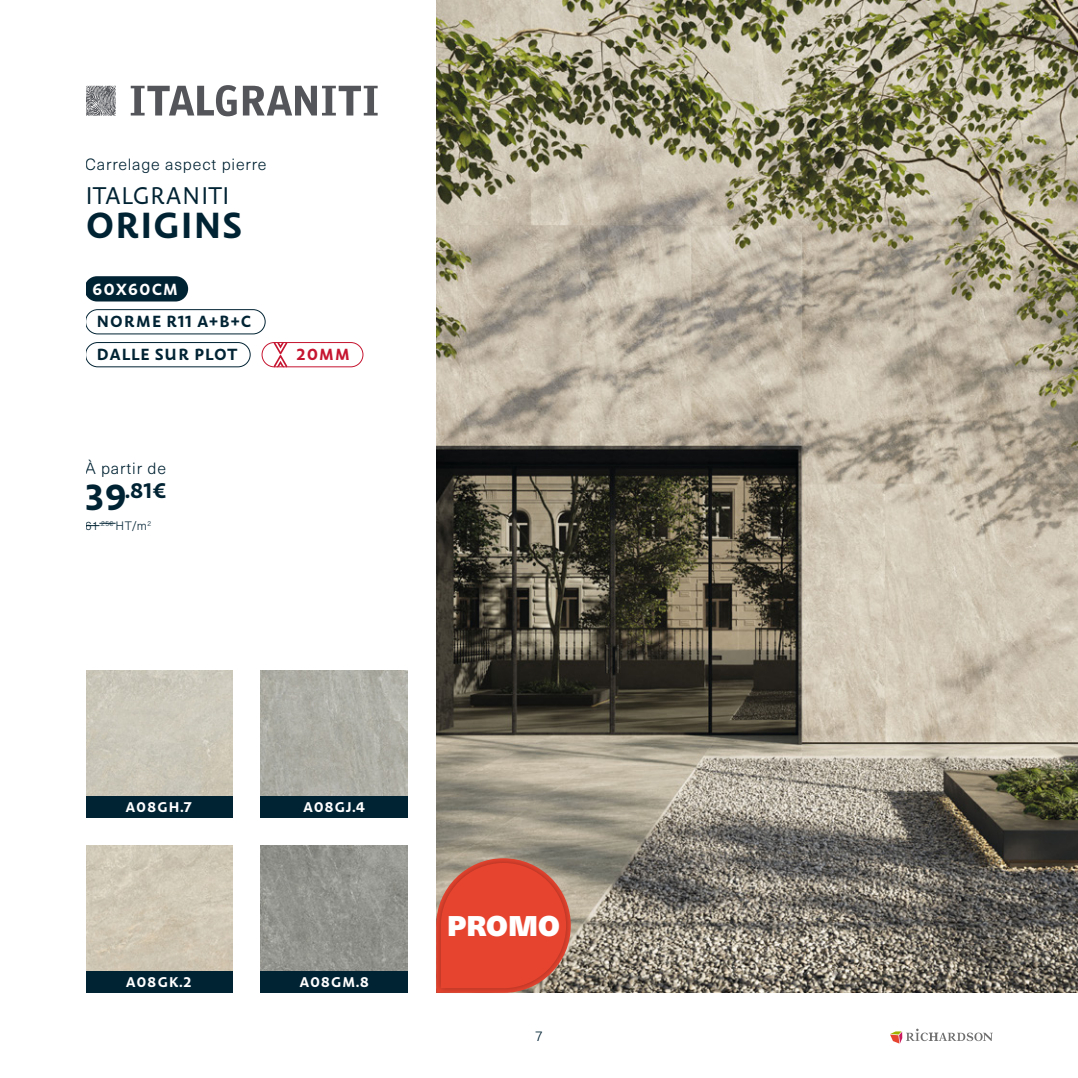
<style>
.page{position:relative;width:1078px;height:1078px;background:#fff}
.page>*{position:absolute;margin:0;border:0;box-sizing:border-box;transform-origin:0 0}
.t1{font:700 36px "Carolineale";color:#002333}
.t2{font:28px "Neue Haas Unica W1 G X Black";color:#fff}
.t3{font:24px "Carolineale";letter-spacing:-.01em;color:#002333}
.t4{font:700 21px "Carolineale";color:#002333}
.t5{font:300 16px "Neue Haas Unica W1 G";letter-spacing:.05em;color:#002333}
.t6{font:700 16px "Carolineale";letter-spacing:.045em;color:#002333}
.t7{font:700 16px "Carolineale";letter-spacing:.025em;color:#002333}
.t8{font:700 16px "Carolineale";letter-spacing:.05em;color:#fff}
.t9{font:700 16px "Carolineale";color:#c61530}
.t10{font:700 14px "Carolineale";letter-spacing:.05em;color:#fff}
.t11{font:300 14px "Neue Haas Unica W1 G";color:#002333}
.t12{font:300 12px "Neue Haas Unica W1 G";color:#002333}
.s1{font-size:36px}
</style>
<div class="page">
<svg style="left:890px;top:1028px;width:102px;height:15px"></svg>
<img style="left:436px;top:0;width:641px;height:992px">
<svg style="left:86px;top:523px;width:30px;height:3px"></svg>
<div style="left:433px;top:856px;width:139px;height:138px;background:#000;opacity:.33"></div>
<svg style="left:436px;top:858px;width:134px;height:134px;background:#d9503c"></svg>
<img style="left:86px;top:845px;width:146px;height:126px">
<img style="left:86px;top:670px;width:146px;height:126px">
<img style="left:260px;top:845px;width:147px;height:126px">
<img style="left:260px;top:670px;width:147px;height:126px">
<svg style="left:86px;top:86px;width:30px;height:30px"></svg>
<svg style="left:243px;top:86px;width:134px;height:29px"></svg>
<svg style="left:131px;top:85px;width:106px;height:31px"></svg>
<div style="left:84px;top:276px;width:104px;height:25px;background:#002333;border-radius:13px"></div>
<div style="left:85px;top:309px;width:180px;height:25px;border:1px solid #002333;border-radius:12px"></div>
<div style="left:85px;top:342px;width:165px;height:25px;border:1px solid #002333;border-radius:12px"></div>
<div style="left:261px;top:342px;width:102px;height:25px;border:1px solid #c61530;border-radius:12px"></div>
<svg style="left:273px;top:342px;width:14px;height:25px"></svg>
<div style="left:85px;top:796px;width:147px;height:21px;background:#002333"></div>
<div style="left:85px;top:971px;width:147px;height:21px;background:#002333"></div>
<div style="left:260px;top:796px;width:147px;height:21px;background:#002333"></div>
<div style="left:260px;top:971px;width:147px;height:21px;background:#002333"></div>
<p class="t5" style="left:85px;top:153px;width:183px">Carrelage aspect pierre</p>
<p class="t3" style="left:85px;top:177px;width:146px">ITALGRANITI</p>
<p class="t1" style="left:85px;top:197px;width:159px">ORIGINS</p>
<p class="t8" style="left:92px;top:277px;width:87px">60X60CM</p>
<p class="t6" style="left:96px;top:309px;width:156px">NORME R11 A+B+C</p>
<p class="t7" style="left:96px;top:341px;width:142px">DALLE SUR PLOT</p>
<p class="t9" style="left:296px;top:341px;width:55px">20MM</p>
<p class="t5" style="left:85px;top:456px;width:82px">À partir de</p>
<p class="t4" style="left:85px;top:474px;width:83px"><span class="s1">39</span>.81€</p>
<p class="t12" style="left:85px;top:516px;width:68px">61<sup>.25€</sup> HT/m<sup>2</sup></p>
<p class="t10" style="left:125px;top:795px;width:68px">A08GH.7</p>
<p class="t10" style="left:126px;top:970px;width:67px">A08GK.2</p>
<p class="t10" style="left:303px;top:795px;width:64px">A08GJ.4</p>
<p class="t10" style="left:299px;top:970px;width:71px">A08GM.8</p>
<p class="t2" style="left:447px;top:902px;width:114px">PROMO</p>
<p class="t11" style="left:535px;top:1025px;width:9px">7</p>
</div>
